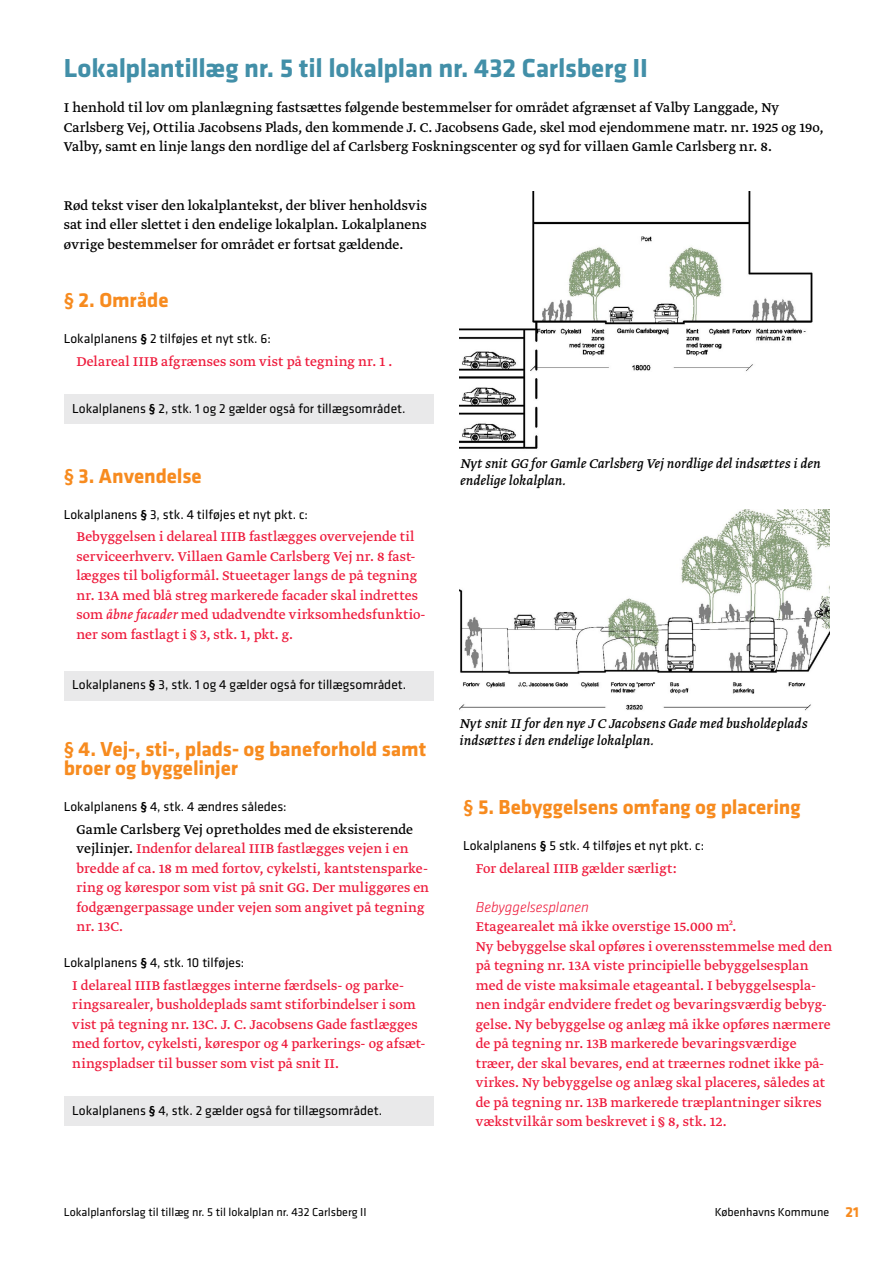
<style>
.page{position:relative;width:893px;height:1263px;background:#fff}
.page>*{position:absolute;margin:0;border:0;box-sizing:border-box;transform-origin:0 0}
.t1{font:700 27px "Klavika";letter-spacing:-.005em;color:#428fa8}
.t2{font:700 21px/19.5px "Klavika";letter-spacing:-.005em;color:#f78b1f}
.t3{font:15px/19.5px "Greta Text";letter-spacing:.005em;color:#ee1a3b}
.t4{font:15px/19.5px "Greta Text";color:#000;text-align:justify}
.t5{font:italic 15px/16.5px "Greta Text";letter-spacing:.01em;color:#000}
.t6{font:italic 300 15px "Klavika";color:#ee1a3b}
.t7{font:13.5px "Klavika";color:#000}
.t8{font:12px "Klavika";color:#000}
.s1{font-family:"Calibri"}
.s2{font-family:"Calibri";font-weight:700}
.s3{font-style:italic}
.s4{color:#000}
.s5{font-weight:700;font-size:15px;color:#f78b1f}
</style>
<div class="page">
<img style="left:460px;top:191px;width:353px;height:258px">
<img style="left:459px;top:510px;width:371px;height:201px">
<div style="left:64px;top:394px;width:370px;height:30px;background:#e9e9ea"></div>
<div style="left:64px;top:671px;width:370px;height:30px;background:#e9e9ea"></div>
<div style="left:64px;top:1096px;width:370px;height:30px;background:#e9e9ea"></div>
<h1 class="t1" style="left:64px;top:58px;width:586px">lokalplantillæg nr. 5 til lokalplan nr. 432 Carlsberg II</h1>
<p class="t4" style="left:64px;top:98px;width:761px;text-align:left">I henhold til lov om planlægning fastsættes følgende bestemmelser for området afgrænset af Valby Langgade, Ny<br>Carlsberg Vej, Ottilia Jacobsens Plads, den kommende J. C. Jacobsens Gade, skel mod ejendommene matr. nr. 1925 og 19o,<br>Valby, samt en linje langs den nordlige del af Carlsberg Foskningscenter og syd for villaen Gamle Carlsberg nr. 8.</p>
<p class="t4" style="left:64px;top:196px;width:365px">Rød tekst viser den lokalplantekst, der bliver henholdsvis sat ind eller slettet i den endelige lokalplan. Lokalplanens øvrige bestemmelser for området er fortsat gældende.</p>
<h2 class="t2" style="left:64px;top:292px;width:106px"><span class="s1">§</span> 2. Område</h2>
<p class="t7" style="left:64px;top:334px;width:209px">Lokalplanens <span class="s2">§</span> 2 tilføjes et nyt stk. 6:</p>
<p class="t3" style="left:77px;top:352px;width:317px">Delareal IIIB afgrænses som vist på tegning nr. 1 .</p>
<p class="t7" style="left:72px;top:403px;width:335px">Lokalplanens <span class="s2">§</span> 2, stk. 1 og 2 gælder også for tillægsområdet.</p>
<h2 class="t2" style="left:64px;top:468px;width:139px"><span class="s1">§</span> 3. anvendelse</h2>
<p class="t7" style="left:64px;top:509px;width:246px">Lokalplanens <span class="s2">§</span> 3, stk. 4 tilføjes et nyt pkt. c:</p>
<p class="t3" style="left:77px;top:527px;width:351px">Bebyggelsen i delareal IIIB fastlægges overvejende til serviceerhverv. Villaen Gamle Carlsberg Vej nr. 8 fast&shy;lægges til boligformål. Stueetager langs de på tegning nr. 13A med blå streg markerede facader skal indrettes som <span class="s3">åbne facader</span> med udadvendte virksomhedsfunktio&shy;ner som fastlagt i § 3, stk. 1, pkt. g.</p>
<p class="t7" style="left:72px;top:680px;width:335px">Lokalplanens <span class="s2">§</span> 3, stk. 1 og 4 gælder også for tillægsområdet.</p>
<h2 class="t2" style="left:64px;top:741px;width:364px"><span class="s1">§</span> 4. Vej-, sti-, plads- og baneforhold samt broer og byggelinjer</h2>
<p class="t7" style="left:64px;top:802px;width:224px">Lokalplanens <span class="s2">§</span> 4, stk. 4 ændres således:</p>
<p class="t3" style="left:77px;top:820px;width:354px"><span class="s4">Gamle Carlsberg Vej opretholdes med de eksisterende vejlinjer.</span> Indenfor delareal IIIB fastlægges vejen i en bredde af ca. 18 m med fortov, cykelsti, kantstensparke&shy;ring og kørespor som vist på snit GG. Der muliggøres en fodgængerpassage under vejen som angivet på tegning nr. 13C.</p>
<p class="t7" style="left:64px;top:958px;width:182px">Lokalplanens <span class="s2">§</span> 4, stk. 10 tilføjes:</p>
<p class="t3" style="left:72px;top:976px;width:355px">I delareal IIIB fastlægges interne færdsels- og parke&shy;ringsarealer, busholdeplads samt stiforbindelser i som vist på tegning nr. 13C. J. C. Jacobsens Gade fastlægges med fortov, cykelsti, kørespor og 4 parkerings- og afsæt&shy;ningspladser til busser som vist på snit II.</p>
<p class="t7" style="left:72px;top:1105px;width:311px">Lokalplanens <span class="s2">§</span> 4, stk. 2 gælder også for tillægsområdet.</p>
<p class="t5" style="left:460px;top:456px;width:362px">Nyt snit GG for Gamle Carlsberg Vej nordlige del indsættes i den endelige lokalplan.</p>
<p class="t5" style="left:460px;top:716px;width:349px">Nyt snit II for den nye J C Jacobsens Gade med busholdeplads indsættes i den endelige lokalplan.</p>
<h2 class="t2" style="left:463px;top:799px;width:339px"><span class="s1">§</span> 5. bebyggelsens omfang og placering</h2>
<p class="t7" style="left:463px;top:841px;width:242px">Lokalplanens <span class="s2">§</span> 5 stk. 4 tilføjes et nyt pkt. c:</p>
<p class="t3" style="left:476px;top:859px;width:202px">For delareal IIIB gælder særligt:</p>
<p class="t6" style="left:476px;top:901px;width:115px">Bebyggelsesplanen</p>
<p class="t3" style="left:476px;top:917px;width:358px">Etagearealet må ikke overstige 15.000 m².<br>Ny bebyggelse skal opføres i overensstemmelse med den på tegning nr. 13A viste principielle bebyggelsesplan med de viste maksimale etageantal. I bebyggelsespla&shy;nen indgår endvidere fredet og bevaringsværdig bebyg&shy;gelse. Ny bebyggelse og anlæg må ikke opføres nærmere de på tegning nr. 13B markerede bevaringsværdige træer, der skal bevares, end at træernes rodnet ikke på&shy;virkes. Ny bebyggelse og anlæg skal placeres, således at de på tegning nr. 13B markerede træplantninger sikres vækstvilkår som beskrevet i § 8, stk. 12.</p>
<p class="t8" style="left:64px;top:1207px;width:304px">Lokalplanforslag til tillæg nr. 5 til lokalplan nr. 432 Carlsberg II</p>
<p class="t8" style="left:715px;top:1207px;width:146px">Københavns Kommune <span class="s5">21</span></p>
</div>
